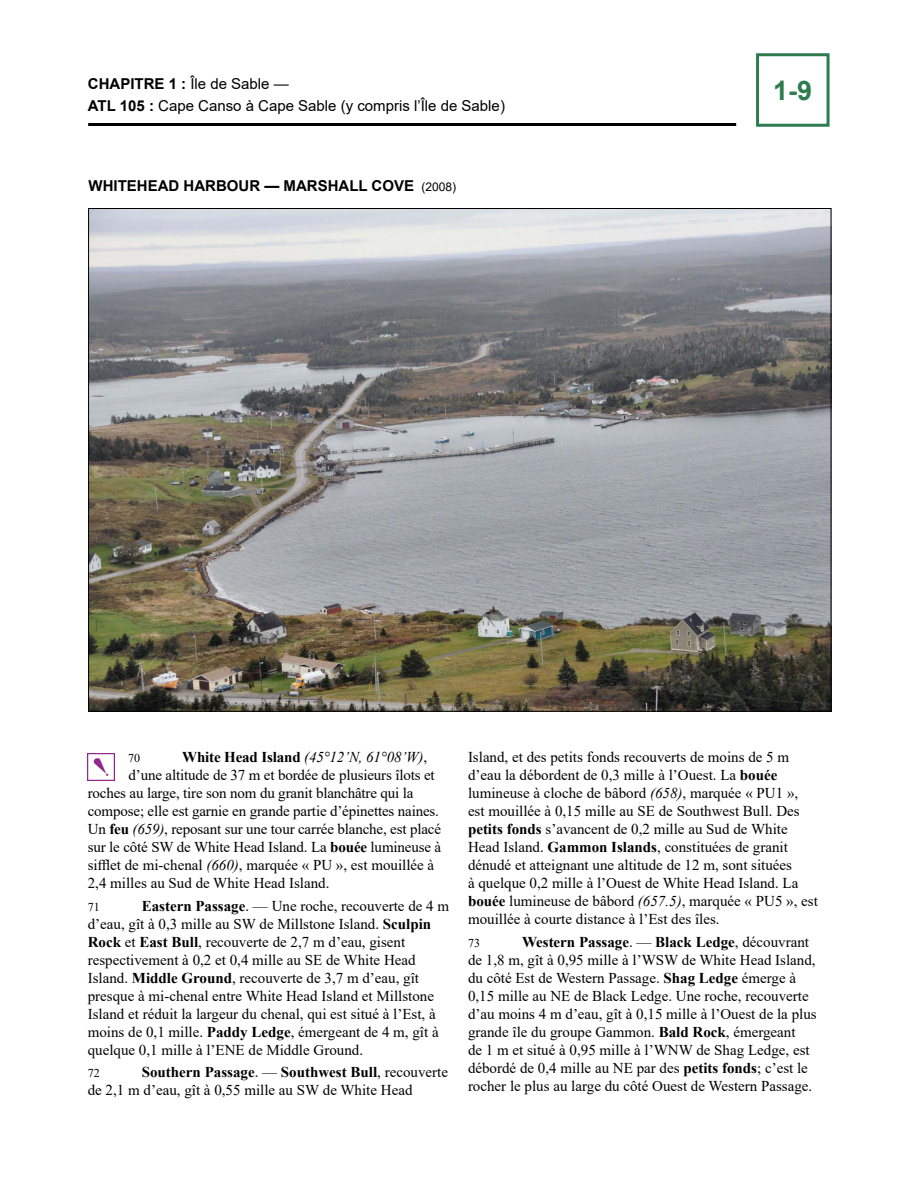
<style>
.page{position:relative;width:918px;height:1188px;background:#fff}
.page>*{position:absolute;margin:0;border:0;box-sizing:border-box;transform-origin:0 0}
.t1{font:700 27px "Arial";color:#2d7b4f}
.Para_1_Nested{font:15px/18px "Times New Roman";color:#000}
.Para_1_Nested_1_picto{font:15px "Times New Roman";letter-spacing:-.01em;color:#000}
.t2{font:15px/21.6px "Arial";color:#000}
.t3{font:700 15px "Arial";color:#000}
.Para_1_Nested_1_picto-2{font:italic 15px "Times New Roman";letter-spacing:-.01em;color:#000}
.Para_1_Nested-2{font:12px "Times New Roman";color:#000}
.Para_1_Nested_1_picto-3{font:12px "Times New Roman";color:#000}
.s1{font-weight:700}
.s2{font-weight:400;font-size:12px}
.s3{font-weight:700;font-style:normal}
.s4{font-style:normal}
.s5{font-style:italic}
</style>
<div class="page">
<hr style="left:88px;top:123px;width:648px;height:3px;background:#000">
<div style="left:756px;top:53px;width:74px;height:74px;border:3px solid #2d7b4f"></div>
<img style="left:88px;top:753px;width:27px;height:27px">
<img style="left:90px;top:210px;width:739px;height:500px">
<p class="t2" style="left:88px;top:73px;width:419px"><span class="s1">CHAPITRE 1 :</span> Île de Sable —<br><span class="s1">ATL 105 :</span> Cape Canso à Cape Sable (y compris l’Île de Sable)</p>
<h1 class="t1" style="left:773px;top:71px;width:41px">1-9</h1>
<p class="t3" style="left:89px;top:175px;width:369px">WHITEHEAD HARBOUR — MARSHALL COVE <span class="s2">(2008)</span></p>
<p class="Para_1_Nested_1_picto-3" style="left:128px;top:750px;width:13px">70</p>
<p class="Para_1_Nested_1_picto-2" style="left:182px;top:747px;width:246px"><span class="s3">White Head Island</span> (45°12’N, 61°08’W)<span class="s4">,</span></p>
<p class="Para_1_Nested_1_picto" style="left:129px;top:765px;width:308px">d’une altitude de 37 m et bordée de plusieurs îlots et</p>
<p class="Para_1_Nested_1_picto" style="left:88px;top:783px;width:327px">roches au large, tire son nom du granit blanchâtre qui la</p>
<p class="Para_1_Nested_1_picto" style="left:88px;top:801px;width:353px">compose; elle est garnie en grande partie d’épinettes naines.</p>
<p class="Para_1_Nested_1_picto" style="left:88px;top:819px;width:355px">Un <span class="s1">feu</span> <span class="s5">(659)</span>, reposant sur une tour carrée blanche, est placé</p>
<p class="Para_1_Nested_1_picto" style="left:88px;top:837px;width:355px">sur le côté SW de White Head Island. La <span class="s1">bouée</span> lumineuse à</p>
<p class="Para_1_Nested_1_picto" style="left:88px;top:855px;width:348px">sifflet de mi-chenal <span class="s5">(660)</span>, marquée « PU », est mouillée à</p>
<p class="Para_1_Nested_1_picto" style="left:88px;top:873px;width:243px">2,4 milles au Sud de White Head Island.</p>
<p class="Para_1_Nested-2" style="left:88px;top:898px;width:13px">71</p>
<p class="Para_1_Nested" style="left:88px;top:896px;width:363px;text-indent:54px"><span class="s1">Eastern Passage</span>. — Une roche, recouverte de 4 m d’eau, gît à 0,3 mille au SW de Millstone Island. <span class="s1">Sculpin Rock</span> et <span class="s1">East Bull</span>, recouverte de 2,7 m d’eau, gisent respectivement à 0,2 et 0,4 mille au SE de White Head Island. <span class="s1">Middle Ground</span>, recouverte de 3,7 m d’eau, gît presque à mi-chenal entre White Head Island et Millstone Island et réduit la largeur du chenal, qui est situé à l’Est, à moins de 0,1 mille. <span class="s1">Paddy Ledge</span>, émergeant de 4 m, gît à quelque 0,1 mille à l’ENE de Middle Ground.</p>
<p class="Para_1_Nested-2" style="left:88px;top:1065px;width:13px">72</p>
<p class="Para_1_Nested" style="left:88px;top:1063px;width:362px;text-indent:54px"><span class="s1">Southern Passage</span>. — <span class="s1">Southwest Bull</span>, recouverte de 2,1 m d’eau, gît à 0,55 mille au SW de White Head</p>
<p class="Para_1_Nested" style="left:468px;top:748px;width:351px">Island, et des petits fonds recouverts de moins de 5 m d’eau la débordent de 0,3 mille à l’Ouest. La <span class="s1">bouée </span>lumineuse à cloche de bâbord <span class="s5">(658)</span>, marquée « PU1 », est mouillée à 0,15 mille au SE de Southwest Bull. Des <span class="s1">petits fonds</span> s’avancent de 0,2 mille au Sud de White Head Island. <span class="s1">Gammon Islands</span>, constituées de granit dénudé et atteignant une altitude de 12 m, sont situées<br>à quelque 0,2 mille à l’Ouest de White Head Island. La <span class="s1">bouée</span> lumineuse de bâbord <span class="s5">(657.5)</span>, marquée « PU5 », est mouillée à courte distance à l’Est des îles.</p>
<p class="Para_1_Nested-2" style="left:468px;top:934px;width:13px">73</p>
<p class="Para_1_Nested" style="left:468px;top:932px;width:350px;text-indent:54px"><span class="s1">Western Passage</span>. — <span class="s1">Black Ledge</span>, découvrant de 1,8 m, gît à 0,95 mille à l’WSW de White Head Island, du côté Est de Western Passage. <span class="s1">Shag Ledge</span> émerge à 0,15 mille au NE de Black Ledge. Une roche, recouverte d’au moins 4 m d’eau, gît à 0,15 mille à l’Ouest de la plus grande île du groupe Gammon. <span class="s1">Bald Rock</span>, émergeant<br>de 1 m et situé à 0,95 mille à l’WNW de Shag Ledge, est débordé de 0,4 mille au NE par des <span class="s1">petits fonds</span>; c’est le rocher le plus au large du côté Ouest de Western Passage.</p>
</div>
